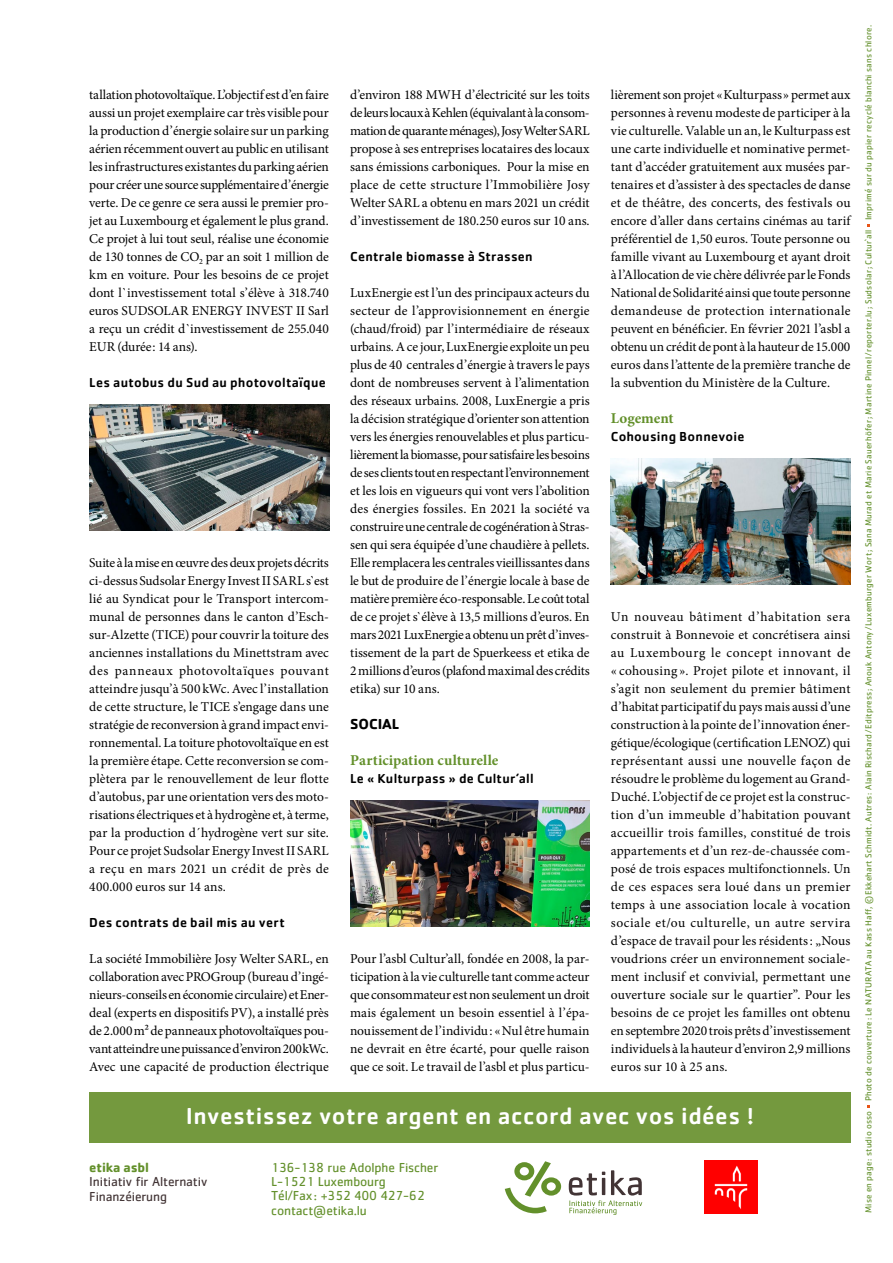
<style>
.page{position:relative;width:893px;height:1263px;background:#fff}
.page>*{position:absolute;margin:0;border:0;box-sizing:border-box;transform-origin:0 0}
.t1{font:500 24px "Cachet";letter-spacing:.02em;color:#fff}
.t2{font:700 15px "Minion Pro";color:#63902b}
.t3{font:700 15px "Cachet";color:#000}
.t4{font:13.5px/18px "Minion Pro";letter-spacing:-.005em;color:#000;text-align:justify}
.t5{font:500 13.5px "Cachet";letter-spacing:.02em;color:#000}
.t6{font:13.5px/14.2px "Cachet";letter-spacing:-.01em;color:#63902b}
.t7{font:13.5px/14.2px "Cachet";letter-spacing:-.01em;color:#423435}
.t8{font:700 13.5px "Cachet";letter-spacing:-.01em;color:#63902b}
.t9{font:9px "Cachet";letter-spacing:.02em;color:#63902b}
</style>
<div class="page">
<div style="left:89px;top:1092px;width:761px;height:51px;background:#74993e"></div>
<img style="left:89px;top:405px;width:240px;height:126px">
<img style="left:350px;top:801px;width:240px;height:126px">
<img style="left:611px;top:459px;width:240px;height:126px">
<svg style="left:569px;top:1170px;width:73px;height:45px"></svg>
<svg style="left:505px;top:1161px;width:56px;height:52px"></svg>
<img style="left:704px;top:1161px;width:53px;height:52px">
<p class="t4" style="left:89px;top:86px;width:241px">tallation photovoltaïque. L’objectif est d’en faire aussi un projet exemplaire car très visible pour la production d’énergie solaire sur un parking aérien récemment ouvert au public en utilisant les infrastructures existantes du parking aérien pour créer une source supplémentaire d’énergie verte. De ce genre ce sera aussi le premier pro&shy;jet au Luxembourg et également le plus grand.<br>Ce projet à lui tout seul, réalise une économie de 130 tonnes de CO<sub>2</sub> par an soit 1 million de km en voiture. Pour les besoins de ce projet dont l`investissement total s’élève à 318.740 euros SUDSOLAR ENERGY INVEST II Sarl a reçu un crédit d`investissement de 255.040<br>EUR (durée: 14 ans).</p>
<p class="t5" style="left:89px;top:374px;width:238px">Les autobus du Sud au photovoltaïque</p>
<p class="t4" style="left:89px;top:554px;width:241px">Suite à la mise en œuvre des deux projets décrits ci-dessus Sudsolar Energy Invest II SARL s`est lié au Syndicat pour le Transport intercom&shy;munal de personnes dans le canton d’Esch&shy;sur-Alzette (TICE) pour couvrir la toiture des anciennes installations du Minettstram avec des panneaux photovoltaïques pouvant atteindre jusqu’à 500 kWc. Avec l’installation de cette structure, le TICE s’engage dans une stratégie de reconversion à grand impact envi&shy;ronnemental. La toiture photovoltaïque en est la première étape. Cette reconversion se com&shy;plètera par le renouvellement de leur flotte d’autobus, par une orientation vers des moto&shy;risations électriques et à hydrogène et, à terme, par la production d´hydrogène vert sur site.<br>Pour ce projet Sudsolar Energy Invest II SARL a reçu en mars 2021 un crédit de près de 400.000 euros sur 14 ans.</p>
<p class="t5" style="left:89px;top:914px;width:197px">Des contrats de bail mis au vert</p>
<p class="t4" style="left:89px;top:949px;width:241px">La société Immobilière Josy Welter SARL, en collaboration avec PROGroup (bureau d’ingé&shy;nieurs-conseils en économie circulaire) et Ener&shy;deal (experts en dispositifs PV), a installé près de 2.000m² de panneaux photovoltaïques pou&shy;vant atteindre une puissance d’environ 200kWc.<br>Avec une capacité de production électrique</p>
<p class="t4" style="left:350px;top:85px;width:241px">d’environ 188 MWH d’électricité sur les toits de leurs locaux à Kehlen (équivalant à la consom&shy;mation de quarante ménages), Josy Welter SARL propose à ses entreprises locataires des locaux sans émissions carboniques. Pour la mise en place de cette structure l’Immobilière Josy Welter SARL a obtenu en mars 2021 un crédit d’investissement de 180.250 euros sur 10 ans.</p>
<p class="t5" style="left:350px;top:248px;width:184px">Centrale biomasse à Strassen</p>
<p class="t4" style="left:350px;top:283px;width:241px">LuxEnergie est l’un des principaux acteurs du secteur de l’approvisionnement en énergie (chaud/froid) par l’intermédiaire de réseaux urbains. A ce jour, LuxEnergie exploite un peu plus de 40 centrales d’énergie à travers le pays dont de nombreuses servent à l’alimentation des réseaux urbains. 2008, LuxEnergie a pris la décision stratégique d’orienter son attention vers les énergies renouvelables et plus particu&shy;lièrement la biomasse, pour satisfaire les besoins de ses clients tout en respectant l’environnement et les lois en vigueurs qui vont vers l’abolition des énergies fossiles. En 2021 la société va construire une centrale de cogénération à Stras&shy;sen qui sera équipée d’une chaudière à pellets.<br>Elle remplacera les centrales vieillissantes dans le but de produire de l’énergie locale à base de matière première éco-responsable. Le coût total de ce projet s`élève à 13,5 millions d’euros. En mars 2021 LuxEnergie a obtenu un prêt d’inves&shy;tissement de la part de Spuerkeess et etika de 2 millions d’euros (plafond maximal des crédits etika) sur 10 ans.</p>
<p class="t3" style="left:350px;top:714px;width:51px">SOCIAL</p>
<p class="t2" style="left:350px;top:749px;width:150px">Participation culturelle</p>
<p class="t5" style="left:350px;top:770px;width:185px">Le « Kulturpass » de Cultur’all</p>
<p class="t4" style="left:350px;top:950px;width:241px">Pour l’asbl Cultur’all, fondée en 2008, la par&shy;ticipation à la vie culturelle tant comme acteur que consommateur est non seulement un droit mais également un besoin essentiel à l’épa&shy;nouissement de l’individu: «Nul être humain ne devrait en être écarté, pour quelle raison que ce soit. Le travail de l’asbl et plus particu-</p>
<p class="t4" style="left:611px;top:86px;width:241px">lièrement son projet «Kulturpass» permet aux personnes à revenu modeste de participer à la vie culturelle. Valable un an, le Kulturpass est une carte individuelle et nominative permet&shy;tant d’accéder gratuitement aux musées par&shy;tenaires et d’assister à des spectacles de danse et de théâtre, des concerts, des festivals ou encore d’aller dans certains cinémas au tarif préférentiel de 1,50 euros. Toute personne ou famille vivant au Luxembourg et ayant droit à l’Allocation de vie chère délivrée par le Fonds National de Solidarité ainsi que toute personne demandeuse de protection internationale peuvent en bénéficier. En février 2021 l’asbl a obtenu un crédit de pont à la hauteur de 15.000 euros dans l’attente de la première tranche de la subvention du Ministère de la Culture.</p>
<p class="t2" style="left:611px;top:407px;width:64px">Logement</p>
<p class="t5" style="left:611px;top:428px;width:135px">Cohousing Bonnevoie</p>
<p class="t4" style="left:611px;top:608px;width:241px">Un nouveau bâtiment d’habitation sera construit à Bonnevoie et concrétisera ainsi au Luxembourg le concept innovant de « cohousing ». Projet pilote et innovant, il s’agit non seulement du premier bâtiment d’habitat participatif du pays mais aussi d’une construction à la pointe de l’innovation éner&shy;gétique/écologique (certification LENOZ) qui représentant aussi une nouvelle façon de résoudre le problème du logement au Grand-Duché. L’objectif de ce projet est la construc&shy;tion d’un immeuble d’habitation pouvant accueillir trois familles, constitué de trois appartements et d’un rez-de-chaussée com&shy;posé de trois espaces multifonctionnels. Un de ces espaces sera loué dans un premier temps à une association locale à vocation sociale et/ou culturelle, un autre servira d’espace de travail pour les résidents: „Nous voudrions créer un environnement sociale&shy;ment inclusif et convivial, permettant une ouverture sociale sur le quartier”. Pour les besoins de ce projet les familles ont obtenu en septembre 2020 trois prêts d’investissement individuels à la hauteur d’environ 2,9 millions euros sur 10 à 25 ans.</p>
<h1 class="t1" style="left:186px;top:1101px;width:569px">Investissez votre argent en accord avec vos idées !</h1>
<p class="t8" style="left:89px;top:1159px;width:61px">etika asbl</p>
<p class="t7" style="left:89px;top:1174px;width:119px">Initiativ fir Alternativ<br>Finanzéierung</p>
<p class="t6" style="left:271px;top:1160px;width:169px">136-138 rue Adolphe Fischer<br>L-1521 Luxembourg<br>Tél/Fax: +352 400 427-62 contact@etika.lu</p>
<p class="t9" style="left:863px;top:1213px;width:1189px;rotate:-90deg">Mise en page: studio osso Photo de couverture: Le NATURATA au Kass Haff, ©Ekkehart Schmidt. Autres: Alain Rischard/Editpress; Anouk Antony/Luxemburger Wort; Sana Murad et Marie Sauerhöfer; Martine Pinnel/reporter.lu; Sudsolar; Cultur`all Imprimé sur du papier recyclé blanchi sans chlore.</p>
</div>
